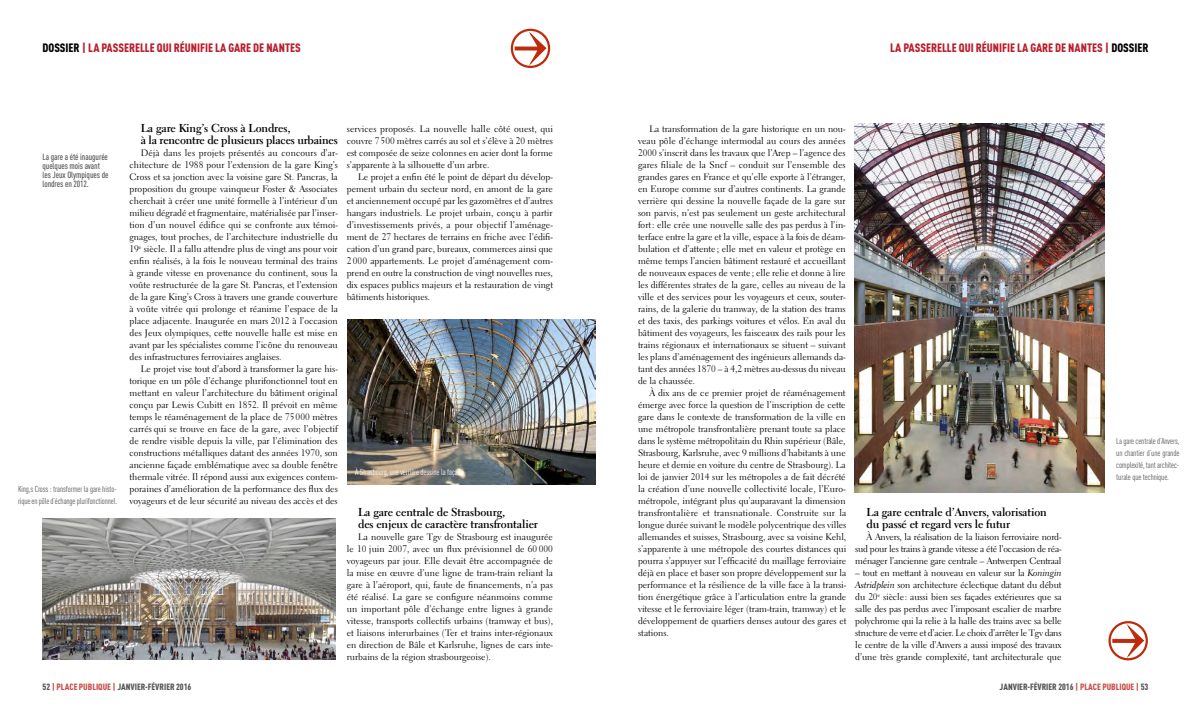
<style>
.page{position:relative;width:1191px;height:723px;background:#fff}
.page>*{position:absolute;margin:0;border:0;box-sizing:border-box;transform-origin:0 0}
.t1{font:900 12px "DIN Cond";color:#ba1f2c}
.t2{font:700 11.5px/12px "Electra LT";letter-spacing:-.01em;color:#000}
.t3{font:9.4px/12px "Electra LT";color:#000;text-align:justify}
.t4{font:900 9px "DIN Cond";color:#575756}
.t5{font:500 9px/9px "DIN Cond";letter-spacing:-.01em;color:#575756}
.t6{font:8.5px/12px "DIN Cond";letter-spacing:-.015em;color:#575756}
.t7{font:8.5px "DIN Cond";letter-spacing:-.01em;color:#fff}
.s1{color:#000}
.s2{font-family:"Electra LT Cursive"}
.s3{color:#c84f4a}
</style>
<div class="page">
<div style="left:511px;top:29px;width:39px;height:39px;border:2px solid #bd2b0b;border-radius:50%"></div>
<svg style="left:515px;top:33px;width:31px;height:30px"></svg>
<div style="left:1108px;top:621px;width:40px;height:39px;border:2px solid #bd2b0b;border-radius:50%"></div>
<svg style="left:1112px;top:625px;width:31px;height:31px"></svg>
<img style="left:43px;top:518px;width:292px;height:141px">
<img style="left:854px;top:124px;width:251px;height:368px">
<img style="left:347px;top:319px;width:248px;height:166px">
<p class="t1" style="left:43px;top:40px;width:260px"><span class="s1">DOSSIER</span> | LA PASSERELLE QUI RÉUNIFIE LA GARE DE NANTES</p>
<p class="t1" style="left:890px;top:40px;width:260px">LA PASSERELLE QUI RÉUNIFIE LA GARE DE NANTES | <span class="s1">DOSSIER</span></p>
<p class="t5" style="left:43px;top:152px;width:67px">La gare a été inaugurée quelques mois avant les Jeux Olympiques de londres en 2012.</p>
<p class="t6" style="left:18px;top:483px;width:101px">King,s Cross : transformer la gare histo&shy;rique en pôle d’échange plurifonctionnel.</p>
<p class="t2" style="left:141px;top:122px;width:198px">La gare King’s Cross à Londres,<br>à la rencontre de plusieurs places urbaines</p>
<p class="t3" style="left:129px;top:147px;width:210px;text-indent:11px">Déjà dans les projets présentés au concours d’ar&shy;chitecture de 1988 pour l’extension de la gare King’s Cross et sa jonction avec la voisine gare St. Pancras, la proposition du groupe vainqueur Foster &amp; Associates cherchait à créer une unité formelle à l’intérieur d’un milieu dégradé et fragmentaire, matérialisée par l’inser&shy;tion d’un nouvel édifice qui se confronte aux témoi&shy;gnages, tout proches, de l’architecture industrielle du 19<sup>e</sup> siècle. Il a fallu attendre plus de vingt ans pour voir enfin réalisés, à la fois le nouveau terminal des trains à grande vitesse en provenance du continent, sous la voûte restructurée de la gare St. Pancras, et l’extension de la gare King’s Cross à travers une grande couverture à voûte vitrée qui prolonge et réanime l’espace de la place adjacente. Inaugurée en mars 2012 à l’occasion des Jeux olympiques, cette nouvelle halle est mise en avant par les spécialistes comme l’icône du renouveau des infrastructures ferroviaires anglaises.</p>
<p class="t3" style="left:129px;top:363px;width:210px;text-indent:11px">Le projet vise tout d’abord à transformer la gare his&shy;torique en un pôle d’échange plurifonctionnel tout en mettant en valeur l’architecture du bâtiment original conçu par Lewis Cubitt en 1852. Il prévoit en même temps le réaménagement de la place de 75 000 mètres carrés qui se trouve en face de la gare, avec l’objectif de rendre visible depuis la ville, par l’élimination des constructions métalliques datant des années 1970, son ancienne façade emblématique avec sa double fenêtre thermale vitrée. Il répond aussi aux exigences contem&shy;poraines d’amélioration de la performance des flux des voyageurs et de leur sécurité au niveau des accès et des</p>
<p class="t3" style="left:347px;top:123px;width:208px">services proposés. La nouvelle halle côté ouest, qui couvre 7500 mètres carrés au sol et s’élève à 20 mètres est composée de seize colonnes en acier dont la forme s’apparente à la silhouette d’un arbre.</p>
<p class="t3" style="left:347px;top:171px;width:208px;text-indent:11px">Le projet a enfin été le point de départ du dévelop&shy;pement urbain du secteur nord, en amont de la gare et anciennement occupé par les gazomètres et d’autres hangars industriels. Le projet urbain, conçu à partir d’investissements privés, a pour objectif l’aménage&shy;ment de 27 hectares de terrains en friche avec l’édifi&shy;cation d’un grand parc, bureaux, commerces ainsi que 2 000 appartements. Le projet d’aménagement com&shy;prend en outre la construction de vingt nouvelles rues, dix espaces publics majeurs et la restauration de vingt bâtiments historiques.</p>
<p class="t7" style="left:355px;top:467px;width:110px">À Strasbourg, une verrière dessine la façade</p>
<p class="t2" style="left:358px;top:506px;width:181px">La gare centrale de Strasbourg,<br>des enjeux de caractère transfrontalier</p>
<p class="t3" style="left:347px;top:531px;width:208px;text-indent:11px">La nouvelle gare Tgv de Strasbourg est inaugurée le 10 juin 2007, avec un flux prévisionnel de 60 000 voyageurs par jour. Elle devait être accompagnée de la mise en œuvre d’une ligne de tram-train reliant la gare à l’aéroport, qui, faute de financements, n’a pas été réalisé. La gare se configure néanmoins comme un important pôle d’échange entre lignes à grande vitesse, transports collectifs urbains (tramway et bus), et liaisons interurbaines (Ter et trains inter-régionaux en direction de Bâle et Karlsruhe, lignes de cars inte&shy;rurbains de la région strasbourgeoise).</p>
<p class="t3" style="left:638px;top:123px;width:209px;text-indent:11px">La transformation de la gare historique en un nou&shy;veau pôle d’échange intermodal au cours des années 2000 s’inscrit dans les travaux que l’Arep – l’agence des gares filiale de la Sncf – conduit sur l’ensemble des grandes gares en France et qu’elle exporte à l’étranger, en Europe comme sur d’autres continents. La grande verrière qui dessine la nouvelle façade de la gare sur son parvis, n’est pas seulement un geste architectural fort: elle crée une nouvelle salle des pas perdus à l’in&shy;terface entre la gare et la ville, espace à la fois de déam&shy;bulation et d’attente ; elle met en valeur et protège en même temps l’ancien bâtiment restauré et accueillant de nouveaux espaces de vente ; elle relie et donne à lire les différentes strates de la gare, celles au niveau de la ville et des services pour les voyageurs et ceux, souter&shy;rains, de la galerie du tramway, de la station des trams et des taxis, des parkings voitures et vélos. En aval du bâtiment des voyageurs, les faisceaux des rails pour les trains régionaux et internationaux se situent – suivant les plans d’aménagement des ingénieurs allemands da&shy;tant des années 1870 – à 4,2 mètres au-dessus du niveau de la chaussée.</p>
<p class="t3" style="left:638px;top:387px;width:210px;text-indent:11px">À dix ans de ce premier projet de réaménagement émerge avec force la question de l’inscription de cette gare dans le contexte de transformation de la ville en une métropole transfrontalière prenant toute sa place dans le système métropolitain du Rhin supérieur (Bâle, Strasbourg, Karlsruhe, avec 9 millions d’habitants à une heure et demie en voiture du centre de Strasbourg). La loi de janvier 2014 sur les métropoles a de fait décrété la création d’une nouvelle collectivité locale, l’Euro&shy;métropole, intégrant plus qu’auparavant la dimension transfrontalière et transnationale. Construite sur la longue durée suivant le modèle polycentrique des villes allemandes et suisses, Strasbourg, avec sa voisine Kehl, s’apparente à une métropole des courtes distances qui pourra s’appuyer sur l’efficacité du maillage ferroviaire déjà en place et baser son propre développement sur la performance et la résilience de la ville face à la transi&shy;tion énergétique grâce à l’articulation entre la grande vitesse et le ferroviaire léger (tram-train, tramway) et le développement de quartiers denses autour des gares et stations.</p>
<p class="t2" style="left:866px;top:506px;width:182px">La gare centrale d’Anvers, valorisation du passé et regard vers le futur</p>
<p class="t3" style="left:855px;top:531px;width:208px;text-indent:11px">À Anvers, la réalisation de la liaison ferroviaire nord&shy;sud pour les trains à grande vitesse a été l’occasion de réa&shy;ménager l’ancienne gare centrale – Antwerpen Centraal</p>
<p class="t3" style="left:855px;top:567px;width:208px">– tout en mettant à nouveau en valeur sur la <span class="s2">Koningin Astridplein</span> son architecture éclectique datant du début du 20<sup>e</sup> siècle: aussi bien ses façades extérieures que sa salle des pas perdus avec l’imposant escalier de marbre polychrome qui la relie à la halle des trains avec sa belle structure de verre et d’acier. Le choix d’arrêter le Tgv dans le centre de la ville d’Anvers a aussi imposé des travaux d’une très grande complexité, tant architecturale que</p>
<p class="t6" style="left:1116px;top:435px;width:65px;text-align:justify">La gare centrale d’Anvers, un chantier d’une grande complexité, tant architec&shy;turale que technique.</p>
<p class="t4" style="left:43px;top:681px;width:150px">52 <span class="s3">| PLACE PUBLIQUE |</span> JANVIER-FÉVRIER 2016</p>
<p class="t4" style="left:999px;top:681px;width:150px">JANVIER-FÉVRIER 2016 <span class="s3">| PLACE PUBLIQUE |</span> 53</p>
</div>
